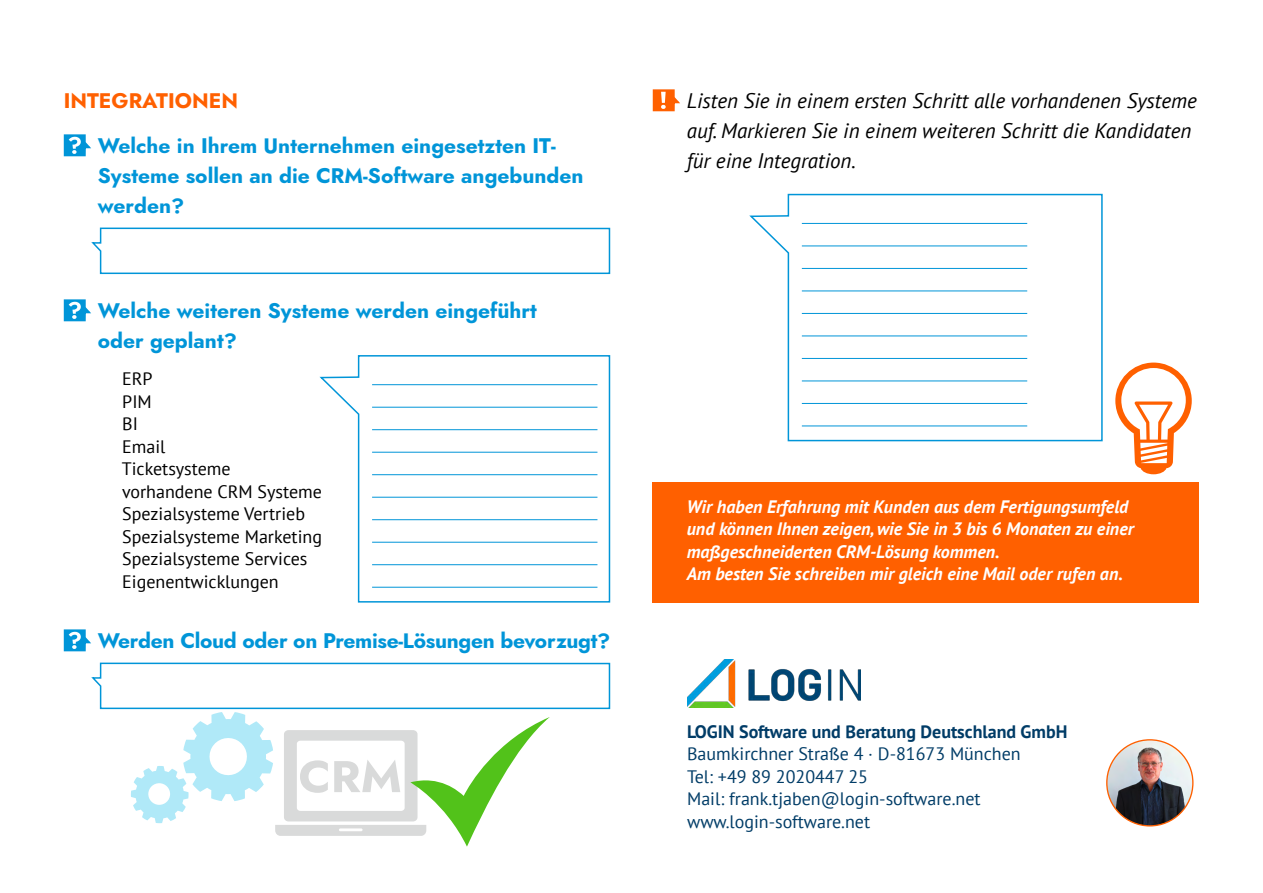
<style>
.page{position:relative;width:1263px;height:893px;background:#fff}
.page>*{position:absolute;margin:0;border:0;box-sizing:border-box;transform-origin:0 0}
.t1{font:700 21px/30px "Jost";color:#0095d8}
.t2{font:italic 21px/30px "PT Sans";color:#000}
.t3{font:700 21px "Jost";color:#ff6000}
.t4{font:italic 700 18px/22.5px "PT Sans";color:#fff}
.t5{font:18px/22.5px "PT Sans";color:#000}
.t6{font:18px/22.5px "PT Sans";color:#003c67}
.t7{font:700 18px "PT Sans";color:#003c67}
</style>
<div class="page">
<svg style="left:652px;top:89px;width:28px;height:23px"></svg>
<svg style="left:63px;top:134px;width:28px;height:23px"></svg>
<svg style="left:63px;top:299px;width:28px;height:23px"></svg>
<svg style="left:63px;top:629px;width:28px;height:23px"></svg>
<svg style="left:319px;top:355px;width:292px;height:248px"></svg>
<hr style="left:372px;top:384px;width:225px;height:1px;background:#0095d8">
<hr style="left:372px;top:407px;width:225px;height:1px;background:#0095d8">
<hr style="left:372px;top:429px;width:225px;height:1px;background:#0095d8">
<hr style="left:372px;top:452px;width:225px;height:1px;background:#0095d8">
<hr style="left:372px;top:474px;width:225px;height:1px;background:#0095d8">
<hr style="left:372px;top:497px;width:225px;height:1px;background:#0095d8">
<hr style="left:372px;top:519px;width:225px;height:1px;background:#0095d8">
<hr style="left:372px;top:542px;width:225px;height:1px;background:#0095d8">
<hr style="left:372px;top:564px;width:225px;height:1px;background:#0095d8">
<hr style="left:372px;top:587px;width:225px;height:1px;background:#0095d8">
<div style="left:653px;top:483px;width:546px;height:120px;background:#ff6000"></div>
<img style="left:687px;top:660px;width:174px;height:48px">
<img style="left:1107px;top:740px;width:86px;height:86px;border-radius:43px">
<svg style="left:91px;top:227px;width:520px;height:48px"></svg>
<svg style="left:749px;top:193px;width:354px;height:249px"></svg>
<hr style="left:802px;top:223px;width:225px;height:1px;background:#0095d8">
<hr style="left:802px;top:246px;width:225px;height:1px;background:#0095d8">
<hr style="left:802px;top:268px;width:225px;height:1px;background:#0095d8">
<hr style="left:802px;top:291px;width:225px;height:1px;background:#0095d8">
<hr style="left:802px;top:313px;width:225px;height:1px;background:#0095d8">
<hr style="left:802px;top:336px;width:225px;height:1px;background:#0095d8">
<hr style="left:802px;top:358px;width:225px;height:1px;background:#0095d8">
<hr style="left:802px;top:381px;width:225px;height:1px;background:#0095d8">
<hr style="left:802px;top:403px;width:225px;height:1px;background:#0095d8">
<hr style="left:802px;top:426px;width:225px;height:1px;background:#0095d8">
<svg style="left:1115px;top:363px;width:77px;height:111px"></svg>
<svg style="left:91px;top:662px;width:520px;height:185px"></svg>
<p class="t3" style="left:64px;top:85px;width:176px">Integrationen</p>
<p class="t1" style="left:98px;top:130px;width:487px">Welche in Ihrem Unternehmen eingesetzten IT-<br>Systeme sollen an die CRM-Software angebunden werden?</p>
<p class="t1" style="left:98px;top:295px;width:440px">Welche weiteren Systeme werden eingeführt oder geplant?</p>
<p class="t5" style="left:122px;top:367px;width:202px">ERP<br>PIM<br>BI<br>Email<br>Ticketsysteme vorhandene CRM Systeme<br>Spezialsysteme Vertrieb<br>Spezialsysteme Marketing<br>Spezialsysteme Services<br>Eigenentwicklungen</p>
<p class="t1" style="left:98px;top:625px;width:514px">Werden Cloud oder on Premise-Lösungen bevorzugt?</p>
<p class="t2" style="left:687px;top:85px;width:512px">Listen Sie in einem ersten Schritt alle vorhandenen Systeme auf. Markieren Sie in einem weiteren Schritt die Kandidaten für eine Integration.</p>
<p class="t4" style="left:687px;top:495px;width:449px">Wir haben Erfahrung mit Kunden aus dem Fertigungsumfeld und können Ihnen zeigen, wie Sie in 3 bis 6 Monaten zu einer maßgeschneiderten CRM-Lösung kommen.<br>Am besten Sie schreiben mir gleich eine Mail oder rufen an.</p>
<p class="t7" style="left:687px;top:719px;width:382px">LOGIN Software und Beratung Deutschland GmbH</p>
<p class="t6" style="left:687px;top:742px;width:335px">Baumkirchner Straße 4 · D-81673 München<br>Tel: +49 89 2020447 25<br>Mail: frank.tjaben@login-software.net www.login-software.net</p>
</div>
